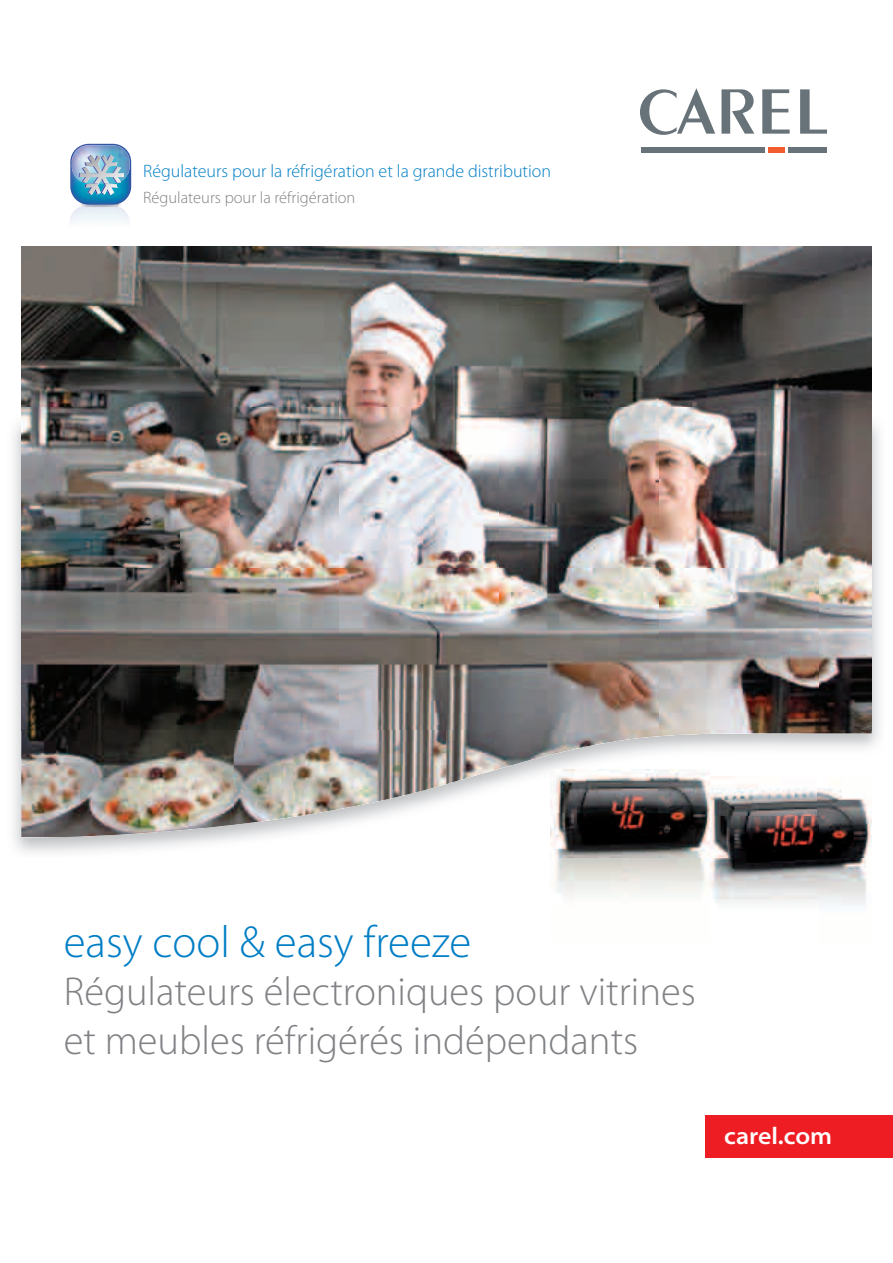
<style>
.page{position:relative;width:893px;height:1263px;background:#fff}
.page>*{position:absolute;margin:0;border:0;box-sizing:border-box;transform-origin:0 0}
.t1{font:300 45px "Myriad Pro";color:#007ec5}
.t2{font:300 40.5px/48.6px "Myriad Pro";color:#808285}
.t3{font:600 semi-expanded 24px "Myriad Pro";color:#fff}
.t4{font:300 18px "Myriad Pro";color:#007ec5}
.t5{font:300 16.5px "Myriad Pro";color:#808285}
</style>
<div class="page">
<div style="left:706px;top:1116px;width:187px;height:42px;background:#ee1d23"></div>
<svg style="left:721px;top:89px;width:33px;height:45px"></svg>
<svg style="left:762px;top:89px;width:28px;height:45px"></svg>
<svg style="left:800px;top:89px;width:27px;height:45px"></svg>
<svg style="left:640px;top:88px;width:75px;height:47px"></svg>
<div style="left:641px;top:147px;width:124px;height:6px;background:#687379"></div>
<div style="left:768px;top:147px;width:17px;height:6px;background:#f15b2e"></div>
<div style="left:788px;top:147px;width:39px;height:6px;background:#687379"></div>
<img style="left:550px;top:857px;width:268px;height:47px">
<img style="left:818px;top:857px;width:49px;height:49px">
<img style="left:13px;top:424px;width:867px;height:433px">
<img style="left:710px;top:838px;width:108px;height:19px">
<img style="left:550px;top:838px;width:159px;height:19px">
<img style="left:69px;top:207px;width:61px;height:40px">
<img style="left:81px;top:205px;width:40px;height:3px">
<img style="left:126px;top:149px;width:4px;height:34px">
<svg style="left:70px;top:144px;width:56px;height:61px;background:#79abca"></svg>
<img style="left:21px;top:784px;width:851px;height:54px">
<img style="left:21px;top:247px;width:851px;height:483px">
<img style="left:21px;top:730px;width:213px;height:107px">
<img style="left:234px;top:730px;width:213px;height:95px">
<img style="left:446px;top:730px;width:426px;height:54px">
<p class="t4" style="left:143px;top:161px;width:409px">Régulateurs pour la réfrigération et la grande distribution</p>
<p class="t5" style="left:143px;top:188px;width:214px">Régulateurs pour la réfrigération</p>
<p class="t1" style="left:64px;top:917px;width:409px">easy cool &amp; easy freeze</p>
<p class="t2" style="left:64px;top:968px;width:634px">Régulateurs électroniques pour vitrines et meubles réfrigérés indépendants</p>
<p class="t3" style="left:724px;top:1122px;width:109px">carel.com</p>
</div>
